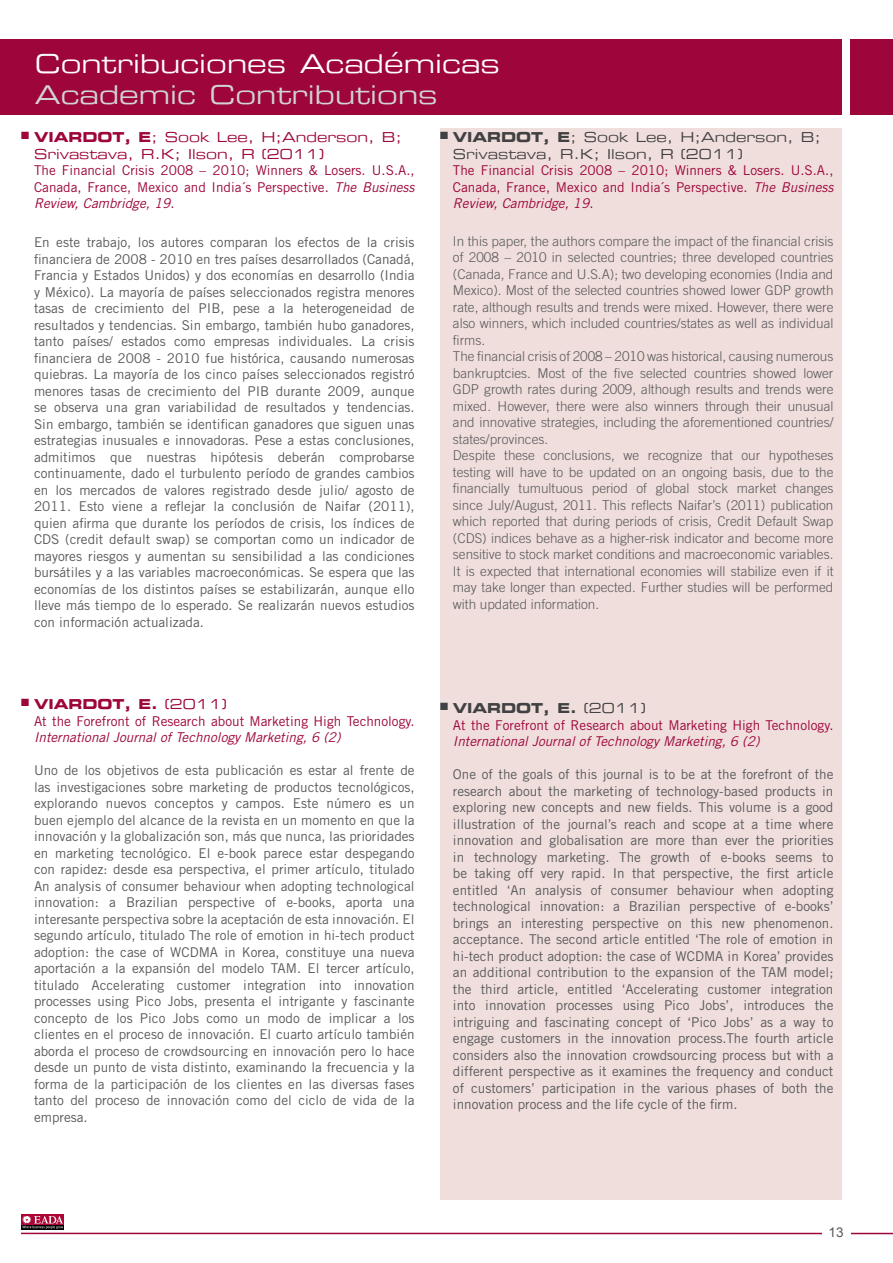
<style>
.page{position:relative;width:893px;height:1263px;background:#fff}
.page>*{position:absolute;margin:0;border:0;box-sizing:border-box;transform-origin:0 0}
.t1{font:25.5px "Eurostile Extended Two";color:#fff}
.t2{font:25.5px "Eurostile Extended Two";color:#d1d3d4}
.t3{font:13.5px/16.5px "Trade Gothic LT Std";color:#58595b;text-align:justify}
.t4{font:300 13.5px/16.5px "Trade Gothic LT Std";color:#58595b}
.t5{font:13.5px/16.5px "Trade Gothic LT Std";color:#9d053b;text-align:justify}
.t6{font:italic 13.5px "Trade Gothic LT Std";color:#9d053b}
.t7{font:13.5px/16.5px "Eurostile Extended Two";color:#9d053b}
.t8{font:13.5px/16.5px "Eurostile Extended Two";color:#414042}
.t9{font:13.5px "Eurostile Bold Extended Two";color:#9d053b}
.t10{font:13.5px "Eurostile Bold Extended Two";color:#414042}
.t11{font:13.5px "Arial";color:#58595b}
.s1{font-family:"Eurostile Bold Extended Two"}
.s2{font-style:italic}
.s3{font-family:"Eurostile Extended Two"}
</style>
<div class="page">
<div style="left:440px;top:128px;width:402px;height:1071px;background:#f0dedc"></div>
<div style="left:0;top:39px;width:841px;height:75px;background:#9d053b"></div>
<div style="left:850px;top:39px;width:43px;height:76px;background:#9d053b"></div>
<hr style="left:21px;top:1233px;width:872px;height:1px;background:#9d053b">
<div style="left:21px;top:1215px;width:43px;height:17px;background:linear-gradient(to right,#000,#000)"></div>
<div style="left:21px;top:1215px;width:43px;height:10px;background:#ab0635"></div>
<hr style="left:21px;top:1225px;width:43px;height:4px;background:#000">
<svg style="left:22px;top:1216px;width:41px;height:13px"></svg>
<div style="left:822px;top:1227px;width:28px;height:14px;background:#fff"></div>
<h1 class="t1" style="left:35px;top:47px;width:467px">Contribuciones Académicas</h1>
<h1 class="t2" style="left:35px;top:77px;width:404px">Academic Contributions</h1>
<p class="t7" style="left:34px;top:129px;width:369px;text-indent:-13px">■ <span class="s1">VIARDOT, E</span>; Sook Lee, H;Anderson, B;<br>Srivastava, R.K; Ilson, R (2011)</p>
<p class="t5" style="left:34px;top:162px;width:382px">The Financial Crisis 2008 – 2010; Winners &amp; Losers. U.S.A., Canada, France, Mexico and India´s Perspective. <span class="s2">The Business Review, Cambridge, 19</span>.</p>
<p class="t3" style="left:34px;top:234px;width:382px">En este trabajo, los autores comparan los efectos de la crisis financiera de 2008 - 2010 en tres países desarrollados (Canadá, Francia y Estados Unidos) y dos economías en desarrollo (India y México). La mayoría de países seleccionados registra menores tasas de crecimiento del PIB, pese a la heterogeneidad de resultados y tendencias. Sin embargo, también hubo ganadores, tanto países/ estados como empresas individuales. La crisis financiera de 2008 - 2010 fue histórica, causando numerosas quiebras. La mayoría de los cinco países seleccionados registró menores tasas de crecimiento del PIB durante 2009, aunque se observa una gran variabilidad de resultados y tendencias.<br>Sin embargo, también se identifican ganadores que siguen unas estrategias inusuales e innovadoras. Pese a estas conclusiones, admitimos que nuestras hipótesis deberán comprobarse continuamente, dado el turbulento período de grandes cambios en los mercados de valores registrado desde julio/ agosto de 2011. Esto viene a reflejar la conclusión de Naifar (2011), quien afirma que durante los períodos de crisis, los índices de CDS (credit default swap) se comportan como un indicador de mayores riesgos y aumentan su sensibilidad a las condiciones bursátiles y a las variables macroeconómicas. Se espera que las economías de los distintos países se estabilizarán, aunque ello lleve más tiempo de lo esperado. Se realizarán nuevos estudios con información actualizada.</p>
<p class="t8" style="left:453px;top:129px;width:369px;text-indent:-13px">■ <span class="s1">VIARDOT, E</span>; Sook Lee, H;Anderson, B;<br>Srivastava, R.K; Ilson, R (2011)</p>
<p class="t5" style="left:453px;top:162px;width:382px">The Financial Crisis 2008 – 2010; Winners &amp; Losers. U.S.A., Canada, France, Mexico and India´s Perspective. <span class="s2">The Business Review, Cambridge, 19</span>.</p>
<p class="t4" style="left:453px;top:232px;width:382px">In this paper, the authors compare the impact of the financial crisis of 2008 – 2010 in selected countries; three developed countries (Canada, France and U.S.A); two developing economies (India and Mexico). Most of the selected countries showed lower GDP growth rate, although results and trends were mixed. However, there were also winners, which included countries/states as well as individual firms.<br>The financial crisis of 2008 – 2010 was historical, causing numerous bankruptcies. Most of the five selected countries showed lower GDP growth rates during 2009, although results and trends were mixed. However, there were also winners through their unusual and innovative strategies, including the aforementioned countries/ states/provinces.<br>Despite these conclusions, we recognize that our hypotheses testing will have to be updated on an ongoing basis, due to the financially tumultuous period of global stock market changes since July/August, 2011. This reflects Naifar’s (2011) publication which reported that during periods of crisis, Credit Default Swap (CDS) indices behave as a higher-risk indicator and become more sensitive to stock market conditions and macroeconomic variables.<br>It is expected that international economies will stabilize even if it may take longer than expected. Further studies will be performed with updated information.</p>
<p class="t9" style="left:21px;top:695px;width:207px">■ VIARDOT, E. <span class="s3">(2011)</span></p>
<p class="t5" style="left:34px;top:712px;width:382px">At the Forefront of Research about Marketing High Technology.</p>
<p class="t6" style="left:34px;top:729px;width:308px">International Journal of Technology Marketing, 6 (2)</p>
<p class="t3" style="left:34px;top:762px;width:382px">Uno de los objetivos de esta publicación es estar al frente de las investigaciones sobre marketing de productos tecnológicos, explorando nuevos conceptos y campos. Este número es un buen ejemplo del alcance de la revista en un momento en que la innovación y la globalización son, más que nunca, las prioridades en marketing tecnológico. El e-book parece estar despegando con rapidez: desde esa perspectiva, el primer artículo, titulado An analysis of consumer behaviour when adopting technological innovation: a Brazilian perspective of e-books, aporta una interesante perspectiva sobre la aceptación de esta innovación. El segundo artículo, titulado The role of emotion in hi-tech product adoption: the case of WCDMA in Korea, constituye una nueva aportación a la expansión del modelo TAM. El tercer artículo, titulado Accelerating customer integration into innovation processes using Pico Jobs, presenta el intrigante y fascinante concepto de los Pico Jobs como un modo de implicar a los clientes en el proceso de innovación. El cuarto artículo también aborda el proceso de crowdsourcing en innovación pero lo hace desde un punto de vista distinto, examinando la frecuencia y la forma de la participación de los clientes en las diversas fases tanto del proceso de innovación como del ciclo de vida de la empresa.</p>
<p class="t10" style="left:440px;top:699px;width:207px">■ VIARDOT, E. <span class="s3">(2011)</span></p>
<p class="t5" style="left:453px;top:717px;width:382px">At the Forefront of Research about Marketing High Technology.</p>
<p class="t6" style="left:453px;top:733px;width:308px">International Journal of Technology Marketing, 6 (2)</p>
<p class="t3" style="left:453px;top:766px;width:382px">One of the goals of this journal is to be at the forefront of the research about the marketing of technology-based products in exploring new concepts and new fields. This volume is a good illustration of the journal’s reach and scope at a time where innovation and globalisation are more than ever the priorities in technology marketing. The growth of e-books seems to be taking off very rapid. In that perspective, the first article entitled ‘An analysis of consumer behaviour when adopting technological innovation: a Brazilian perspective of e-books’ brings an interesting perspective on this new phenomenon. acceptance. The second article entitled ‘The role of emotion in hi-tech product adoption: the case of WCDMA in Korea’ provides an additional contribution to the expansion of the TAM model; the third article, entitled ‘Accelerating customer integration into innovation processes using Pico Jobs’, introduces the intriguing and fascinating concept of ‘Pico Jobs’ as a way to engage customers in the innovation process.The fourth article considers also the innovation crowdsourcing process but with a different perspective as it examines the frequency and conduct of customers’ participation in the various phases of both the innovation process and the life cycle of the firm.</p>
<p class="t11" style="left:828px;top:1223px;width:17px">13</p>
</div>
